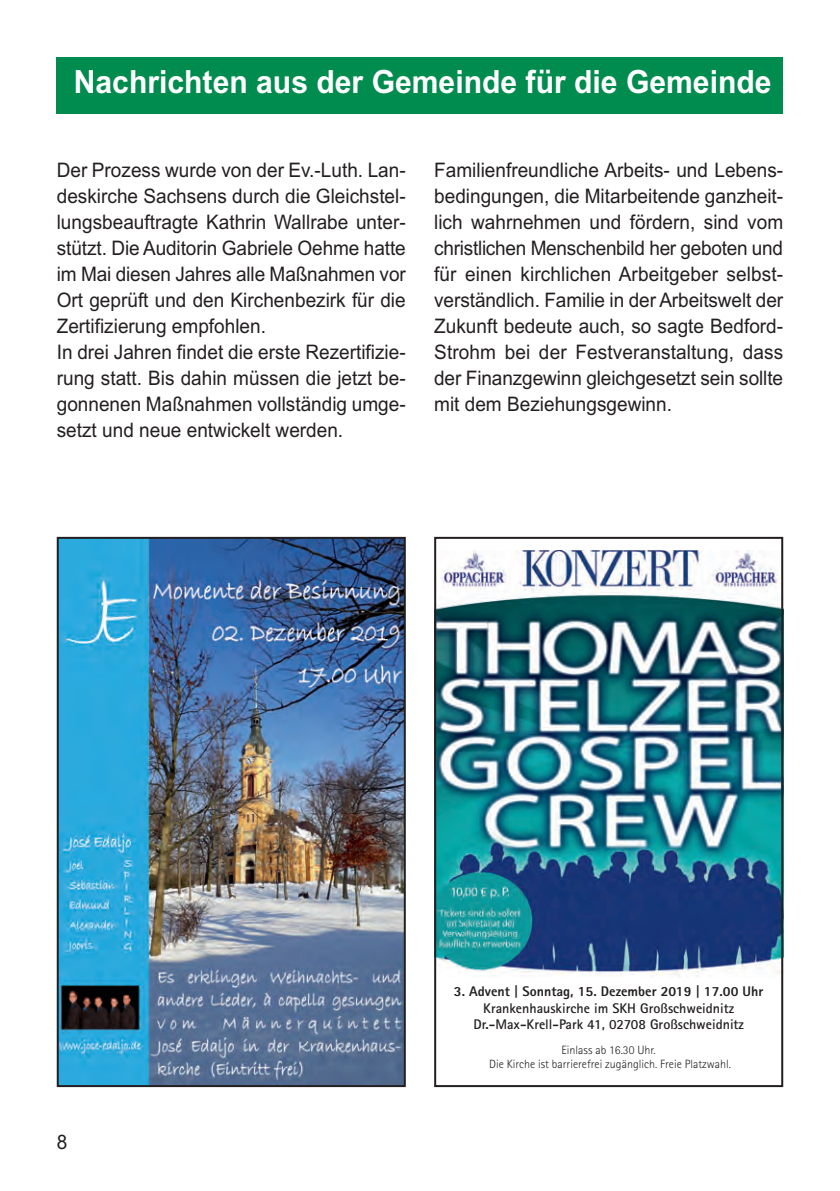
<style>
.page{position:relative;width:840px;height:1191px;background:#fff}
.page>*{position:absolute;margin:0;border:0;box-sizing:border-box;transform-origin:0 0}
.t1{font:700 32px "Arial";color:#fff;scale:.94 1}
.t2{font:20px/26px "Arial";color:#231f20;scale:.95 1}
.t3{font:700 14px/16.8px "Rotis Sans Serif";color:#231f20;text-align:center}
.t4{font:800 14px "Rotis Sans Serif";color:#231f20}
.t5{font:300 12px/14.4px "Rotis Sans Serif";color:#231f20;text-align:center}
</style>
<div class="page">
<div style="left:57px;top:57px;width:725px;height:56px;background:#008c4e"></div>
<img style="left:437px;top:550px;width:342px;height:427px">
<div style="left:434px;top:537px;width:348px;height:550px;border:2px solid #231f20"></div>
<img style="left:60px;top:540px;width:342px;height:544px">
<div style="left:57px;top:537px;width:348px;height:550px;border:2px solid #231f20"></div>
<h1 class="t1" style="left:74px;top:70px;width:743px">Nachrichten aus der Gemeinde für die Gemeinde</h1>
<p class="t2" style="left:57px;top:159px;width:369px">Der Prozess wurde von der Ev.-Luth. Lan&shy;deskirche Sachsens durch die Gleichstel&shy;lungsbeauftragte Kathrin Wallrabe unter&shy;stützt. Die Auditorin Gabriele Oehme hatte im Mai diesen Jahres alle Maßnahmen vor Ort geprüft und den Kirchenbezirk für die Zertifizierung empfohlen.<br>In drei Jahren findet die erste Rezertifizie&shy;rung statt. Bis dahin müssen die jetzt be&shy;gonnenen Maßnahmen vollständig umge&shy;setzt und neue entwickelt werden.</p>
<p class="t2" style="left:434px;top:159px;width:369px;text-align:justify">Familienfreundliche Arbeits- und Lebens&shy;bedingungen, die Mitarbeitende ganzheit&shy;lich wahrnehmen und fördern, sind vom christlichen Menschenbild her geboten und für einen kirchlichen Arbeitgeber selbst&shy;verständlich. Familie in der Arbeitswelt der Zukunft bedeute auch, so sagte Bedford-Strohm bei der Festveranstaltung, dass der Finanzgewinn gleichgesetzt sein sollte mit dem Beziehungsgewinn.</p>
<p class="t2" style="left:57px;top:1130px;width:13px">8</p>
<p class="t4" style="left:453px;top:986px;width:311px">3. Advent | Sonntag, 15. Dezember 2019 | 17.00 Uhr</p>
<p class="t3" style="left:473px;top:1001px;width:272px">Krankenhauskirche im SKH Großschweidnitz<br>Dr.-Max-Krell-Park 41, 02708 Großschweidnitz</p>
<p class="t5" style="left:489px;top:1043px;width:243px">Einlass ab 16.30 Uhr.<br>Die Kirche ist barrierefrei zugänglich. Freie Platzwahl.</p>
</div>
